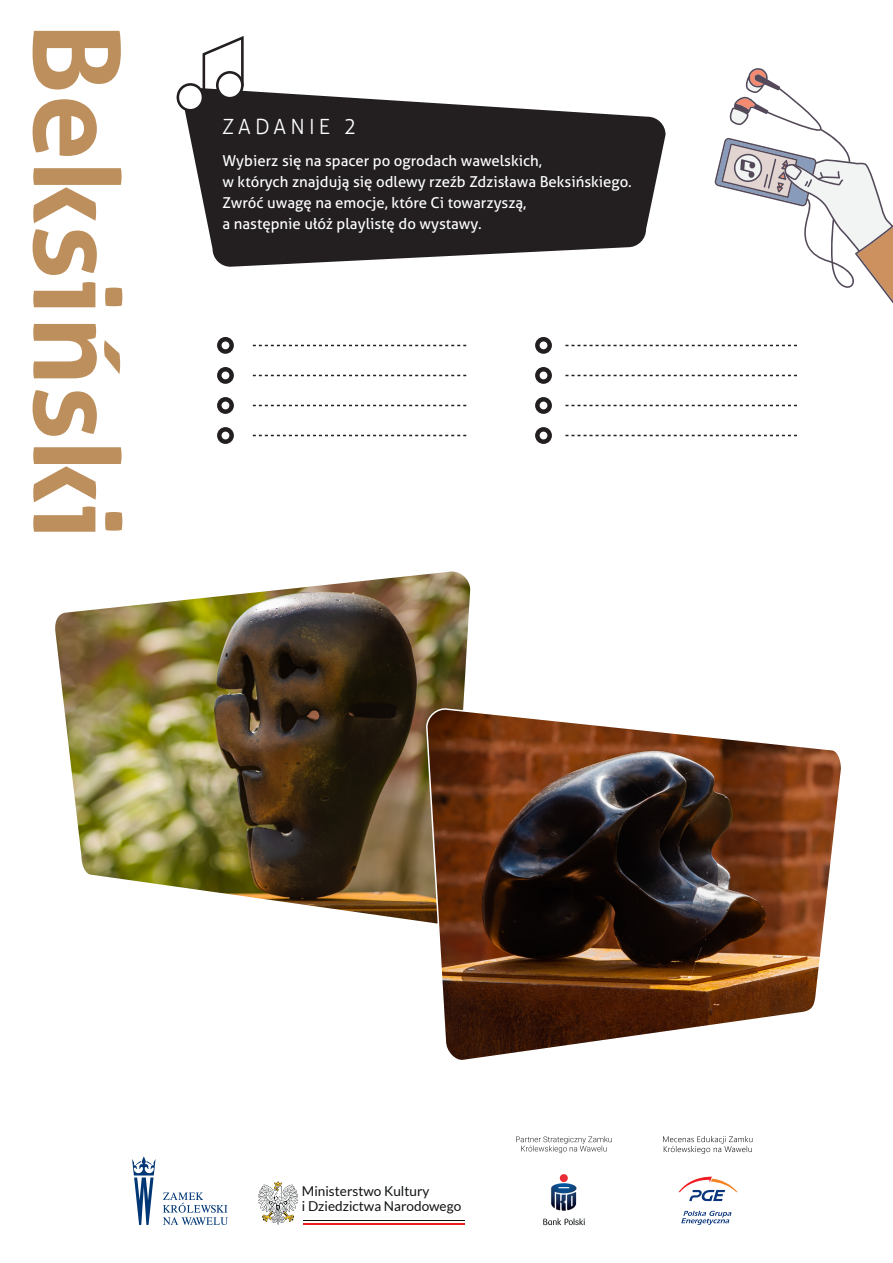
<style>
.page{position:relative;width:893px;height:1263px;background:#fff}
.page>*{position:absolute;margin:0;border:0;box-sizing:border-box;transform-origin:0 0}
.t1{font:700 118.8px "Aller";color:#bd8f5d}
.t2{font:300 21px "Aller";letter-spacing:.2em;color:#fff}
.t3{font:15px/21px "Aller";color:#fff}
.t4{font:13.65px/15.1px "Lato";color:#0f1214}
</style>
<div class="page">
<img style="left:55px;top:571px;width:415px;height:351px">
<img style="left:425px;top:707px;width:416px;height:353px">
<svg style="left:217px;top:427px;width:17px;height:17px"></svg>
<svg style="left:217px;top:397px;width:17px;height:17px"></svg>
<svg style="left:217px;top:367px;width:17px;height:17px"></svg>
<svg style="left:217px;top:337px;width:17px;height:17px"></svg>
<svg style="left:252px;top:427px;width:545px;height:17px"></svg>
<svg style="left:252px;top:397px;width:545px;height:17px"></svg>
<svg style="left:252px;top:367px;width:545px;height:17px"></svg>
<svg style="left:252px;top:337px;width:545px;height:17px"></svg>
<svg style="left:184px;top:91px;width:482px;height:176px;fill:#231f20"></svg>
<svg style="left:201px;top:36px;width:44px;height:67px"></svg>
<div style="left:178px;top:84px;width:25px;height:26px;background:#fff;border-radius:50%"></div>
<div style="left:177px;top:83px;width:27px;height:29px;border:3px solid #231f20;border-radius:50%"></div>
<div style="left:217px;top:72px;width:25px;height:26px;background:#fff;border-radius:50%"></div>
<div style="left:216px;top:71px;width:28px;height:28px;border:3px solid #231f20;border-radius:50%"></div>
<svg style="left:715px;top:68px;width:178px;height:236px"></svg>
<svg style="left:681px;top:1211px;width:51px;height:14px"></svg>
<svg style="left:679px;top:1176px;width:58px;height:25px"></svg>
<img style="left:543px;top:1153px;width:42px;height:73px">
<svg style="left:516px;top:1136px;width:96px;height:17px"></svg>
<hr style="left:303px;top:1222px;width:162px;height:3px;background:#ec1d26">
<hr style="left:303px;top:1220px;width:162px;height:1px;background:#0f1214">
<svg style="left:258px;top:1181px;width:40px;height:44px"></svg>
<svg style="left:663px;top:1136px;width:89px;height:18px"></svg>
<svg style="left:163px;top:1192px;width:65px;height:33px"></svg>
<svg style="left:132px;top:1156px;width:24px;height:69px"></svg>
<h1 class="t1" style="left:149px;top:22px;width:519px;rotate:90deg">Beksiński</h1>
<h2 class="t2" style="left:222px;top:114px;width:136px">ZADANIE 2</h2>
<p class="t3" style="left:222px;top:150px;width:411px">Wybierz się na spacer po ogrodach wawelskich,<br>w których znajdują się odlewy rzeźb Zdzisława Beksińskiego.<br>Zwróć uwagę na emocje, które Ci towarzyszą,<br>a następnie ułóż playlistę do wystawy.</p>
<p class="t4" style="left:302px;top:1184px;width:161px">Ministerstwo Kultury<br>i Dziedzictwa Narodowego</p>
</div>
